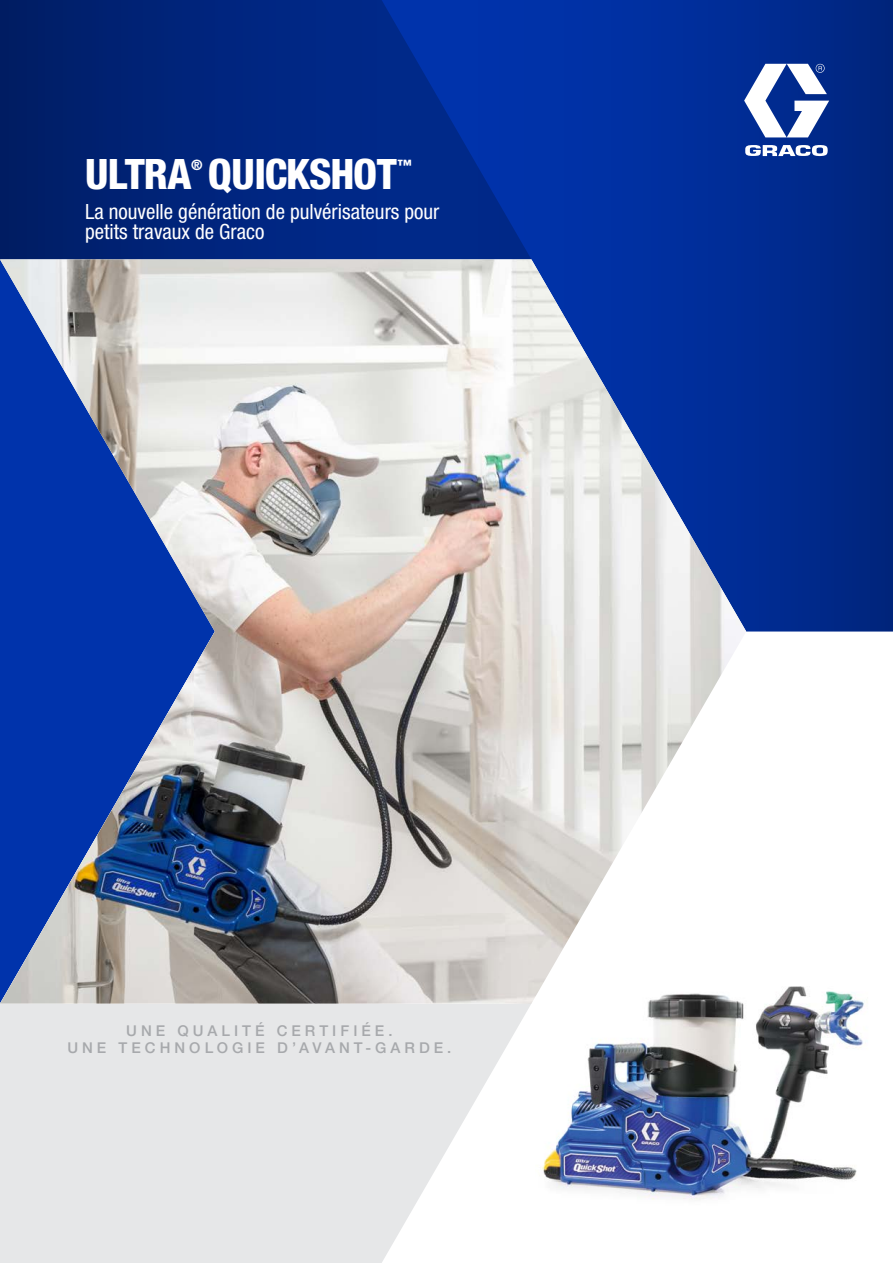
<style>
.page{position:relative;width:893px;height:1263px;background:#fff}
.page>*{position:absolute;margin:0;border:0;box-sizing:border-box;transform-origin:0 0}
.t1{font:800 condensed 42px "Helvetica Neue LTW1 G";letter-spacing:-.03em;color:#fff}
.t2{font:condensed 21px/19.5px "Helvetica Neue LTW1 G";color:#fff}
.t3{font:500 14.85px/17.9px "Helvetica Neue LTW1 G";letter-spacing:.27em;color:#a7a9ac;text-align:center}
.t4{font:800 condensed 14.4px "Helvetica Neue LTW1 G";color:#fff}
</style>
<div class="page">
<img style="left:542px;top:1003px;width:322px;height:197px">
<svg style="left:746px;top:0;width:147px;height:631px;background:#002887"></svg>
<svg style="left:0;top:0;width:746px;height:259px;background:#00298a"></svg>
<svg style="left:0;top:1003px;width:531px;height:260px;background:#e9eaeb"></svg>
<img style="left:0;top:259px;width:746px;height:744px">
<svg style="left:744px;top:63px;width:85px;height:74px"></svg>
<svg style="left:745px;top:145px;width:83px;height:11px"></svg>
<h1 class="t1" style="left:85px;top:148px;width:314px">ULTRA QUICKSHOT</h1>
<p class="t4" style="left:191px;top:156px;width:13px">®</p>
<p class="t4" style="left:398px;top:156px;width:16px">™</p>
<p class="t2" style="left:85px;top:202px;width:356px">La nouvelle génération de pulvérisateurs pour petits travaux de Graco</p>
<p class="t3" style="left:67px;top:1021px;width:386px">UNE QUALITÉ CERTIFIÉE.<br>UNE TECHNOLOGIE D’AVANT-GARDE.</p>
</div>
